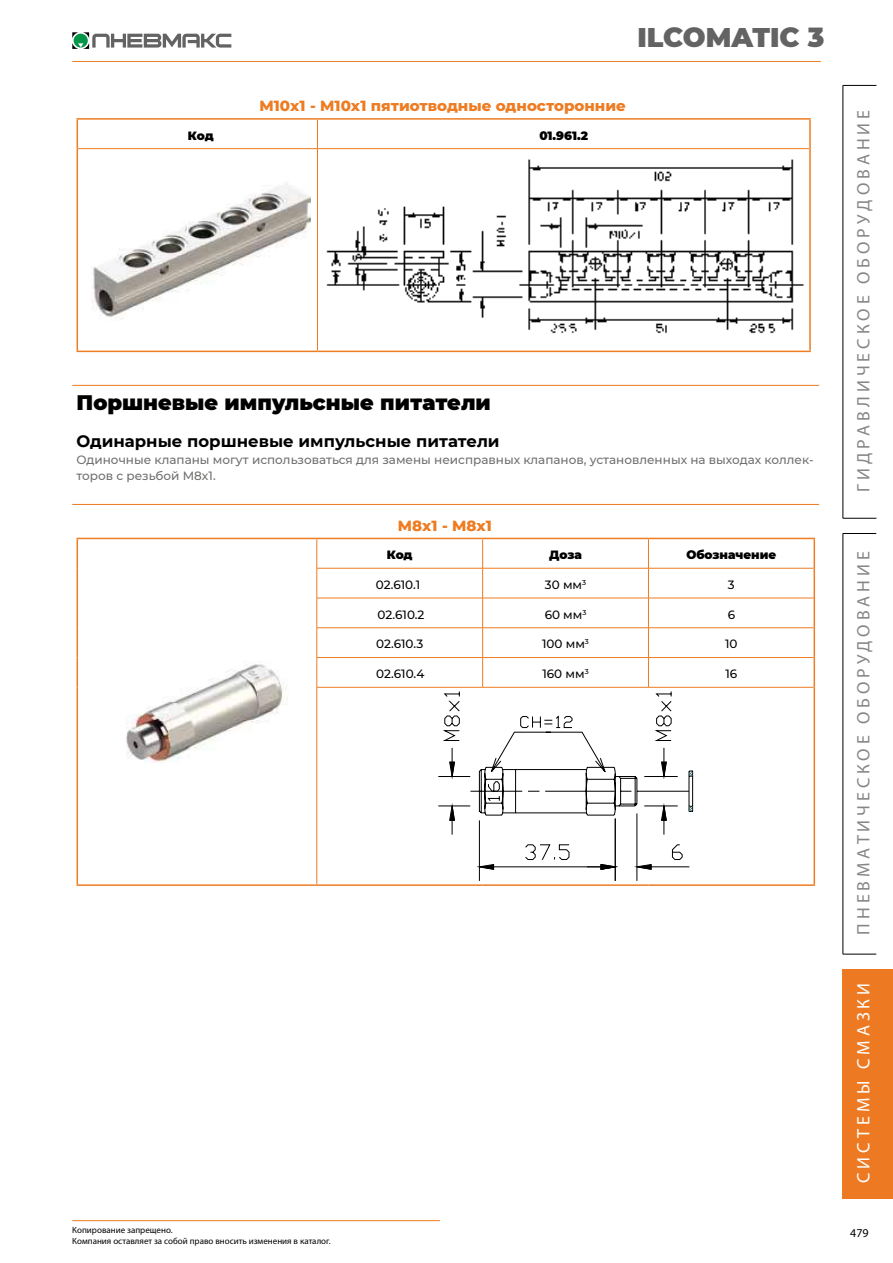
<style>
.page{position:relative;width:893px;height:1263px;background:#fff}
.page>*{position:absolute;margin:0;border:0;box-sizing:border-box;transform-origin:0 0}
.t1{font:900 27px "Montserrat";color:#626362}
.t2{font:900 21px "Montserrat";color:#000}
.t3{font:18px "Myriad Pro";letter-spacing:.22em;color:#868686}
.t4{font:18px "Myriad Pro";letter-spacing:.22em;color:#fff}
.t5{font:700 16.5px "Montserrat";color:#000}
.t6{font:800 15px "Montserrat";color:#ed7c22}
.t7{font:500 12px/16.5px "Montserrat";color:#6f6f6e}
.t8{font:500 12px "Montserrat";color:#000}
.t9{font:900 12px "Montserrat";color:#000}
.t10{font:12px "Myriad Pro";color:#000}
.t11{font:9px/10.8px "Myriad Pro";color:#000}
</style>
<div class="page">
<hr style="left:72px;top:61px;width:749px;height:1px;background:#ed7c22">
<hr style="left:72px;top:1220px;width:368px;height:1px;background:#ed7c22">
<hr style="left:843px;top:85px;width:33px;height:1px;background:#000">
<hr style="left:843px;top:86px;width:1px;height:432px;background:#000">
<hr style="left:843px;top:518px;width:33px;height:1px;background:#000">
<div style="left:843px;top:969px;width:50px;height:230px;background:#ed7a22"></div>
<hr style="left:843px;top:533px;width:33px;height:1px;background:#000">
<hr style="left:843px;top:534px;width:1px;height:420px;background:#000">
<hr style="left:843px;top:954px;width:33px;height:1px;background:#000">
<svg style="left:72px;top:32px;width:159px;height:17px"></svg>
<hr style="left:72px;top:385px;width:747px;height:1px;background:#ed7a22">
<hr style="left:72px;top:504px;width:747px;height:1px;background:#ed7a22">
<svg style="left:77px;top:120px;width:1px;height:29px"></svg>
<hr style="left:809px;top:120px;width:2px;height:29px;background:#ed7c22">
<hr style="left:77px;top:149px;width:1px;height:202px;background:#ed7c22">
<hr style="left:809px;top:149px;width:2px;height:202px;background:#ed7c22">
<hr style="left:77px;top:351px;width:240px;height:1px;background:#ed7c22">
<hr style="left:317px;top:351px;width:494px;height:1px;background:#ed7c22">
<hr style="left:78px;top:148px;width:239px;height:1px;background:#ed7c22">
<svg style="left:317px;top:120px;width:1px;height:28px"></svg>
<hr style="left:317px;top:148px;width:492px;height:1px;background:#ed7c22">
<hr style="left:317px;top:149px;width:1px;height:202px;background:#ed7c22">
<hr style="left:77px;top:118px;width:240px;height:2px;background:#ed7c22">
<hr style="left:317px;top:118px;width:494px;height:2px;background:#ed7c22">
<img style="left:91px;top:183px;width:219px;height:136px">
<svg style="left:77px;top:539px;width:1px;height:29px"></svg>
<hr style="left:77px;top:568px;width:1px;height:30px;background:#ed7c22">
<hr style="left:77px;top:598px;width:1px;height:30px;background:#ed7c22">
<svg style="left:77px;top:628px;width:1px;height:29px"></svg>
<hr style="left:77px;top:657px;width:1px;height:30px;background:#ed7c22">
<hr style="left:77px;top:687px;width:1px;height:197px;background:#ed7c22">
<hr style="left:77px;top:884px;width:240px;height:2px;background:#ed7c22">
<svg style="left:814px;top:539px;width:1px;height:29px"></svg>
<hr style="left:814px;top:568px;width:1px;height:30px;background:#ed7c22">
<hr style="left:814px;top:598px;width:1px;height:30px;background:#ed7c22">
<svg style="left:814px;top:628px;width:1px;height:29px"></svg>
<hr style="left:814px;top:657px;width:1px;height:30px;background:#ed7c22">
<hr style="left:814px;top:687px;width:1px;height:197px;background:#ed7c22">
<hr style="left:317px;top:884px;width:166px;height:2px;background:#ed7c22">
<hr style="left:483px;top:884px;width:165px;height:2px;background:#ed7c22">
<hr style="left:648px;top:884px;width:167px;height:2px;background:#ed7c22">
<svg style="left:317px;top:539px;width:1px;height:29px"></svg>
<svg style="left:482px;top:539px;width:1px;height:29px"></svg>
<svg style="left:648px;top:539px;width:1px;height:29px"></svg>
<hr style="left:317px;top:568px;width:166px;height:1px;background:#ed7c22">
<hr style="left:317px;top:568px;width:1px;height:30px;background:#ed7c22">
<hr style="left:483px;top:568px;width:165px;height:1px;background:#ed7c22">
<hr style="left:482px;top:568px;width:1px;height:30px;background:#ed7c22">
<hr style="left:648px;top:568px;width:166px;height:1px;background:#ed7c22">
<hr style="left:648px;top:568px;width:1px;height:30px;background:#ed7c22">
<hr style="left:317px;top:598px;width:166px;height:1px;background:#ed7c22">
<hr style="left:648px;top:598px;width:166px;height:1px;background:#ed7c22">
<hr style="left:317px;top:627px;width:166px;height:1px;background:#ed7c22">
<hr style="left:648px;top:627px;width:166px;height:1px;background:#ed7c22">
<hr style="left:317px;top:657px;width:166px;height:1px;background:#ed7c22">
<svg style="left:317px;top:598px;width:1px;height:89px"></svg>
<hr style="left:648px;top:657px;width:166px;height:1px;background:#ed7c22">
<hr style="left:317px;top:687px;width:166px;height:1px;background:#ed7c22">
<hr style="left:317px;top:687px;width:1px;height:197px;background:#ed7c22">
<hr style="left:648px;top:687px;width:166px;height:1px;background:#ed7c22">
<hr style="left:77px;top:538px;width:240px;height:1px;background:#ed7c22">
<hr style="left:317px;top:538px;width:166px;height:1px;background:#ed7c22">
<hr style="left:483px;top:538px;width:165px;height:1px;background:#ed7c22">
<hr style="left:648px;top:538px;width:167px;height:1px;background:#ed7c22">
<img style="left:126px;top:661px;width:162px;height:102px">
<svg style="left:438px;top:598px;width:255px;height:283px"></svg>
<img style="left:326px;top:159px;width:478px;height:175px">
<h1 class="t1" style="left:637px;top:17px;width:188px">ILCOMATIC 3</h1>
<p class="t6" style="left:260px;top:95px;width:368px">M10x1 - M10x1 пятиотводные односторонние</p>
<p class="t9" style="left:188px;top:126px;width:27px">Код</p>
<p class="t9" style="left:539px;top:126px;width:50px">01.961.2</p>
<h2 class="t2" style="left:77px;top:387px;width:416px">Поршневые импульсные питатели</h2>
<h3 class="t5" style="left:77px;top:430px;width:425px">Одинарные поршневые импульсные питатели</h3>
<p class="t7" style="left:77px;top:451px;width:739px">Одиночные клапаны могут использоваться для замены неисправных клапанов, установленных на выходах коллек&shy;торов с резьбой M8x1.</p>
<p class="t6" style="left:398px;top:514px;width:96px">M8x1 - M8x1</p>
<p class="t9" style="left:387px;top:546px;width:27px">Код</p>
<p class="t9" style="left:549px;top:546px;width:34px">Доза</p>
<p class="t9" style="left:686px;top:546px;width:92px">Обозначение</p>
<p class="t8" style="left:376px;top:576px;width:46px">02.610.1</p>
<p class="t8" style="left:545px;top:576px;width:43px">30 мм<sup>3</sup></p>
<p class="t8" style="left:728px;top:576px;width:8px">3</p>
<p class="t8" style="left:378px;top:606px;width:48px">02.610.2</p>
<p class="t8" style="left:545px;top:606px;width:43px">60 мм<sup>3</sup></p>
<p class="t8" style="left:728px;top:606px;width:9px">6</p>
<p class="t8" style="left:376px;top:636px;width:49px">02.610.3</p>
<p class="t8" style="left:542px;top:636px;width:48px">100 мм<sup>3</sup></p>
<p class="t8" style="left:725px;top:636px;width:14px">10</p>
<p class="t8" style="left:376px;top:666px;width:50px">02.610.4</p>
<p class="t8" style="left:542px;top:666px;width:48px">160 мм<sup>3</sup></p>
<p class="t8" style="left:725px;top:666px;width:13px">16</p>
<h3 class="t3" style="left:852px;top:492px;width:383px;rotate:-90deg">ГИДРАВЛИЧЕСКОЕ ОБОРУДОВАНИЕ</h3>
<h3 class="t3" style="left:852px;top:934px;width:385px;rotate:-90deg">ПНЕВМАТИЧЕСКОЕ ОБОРУДОВАНИЕ</h3>
<h3 class="t4" style="left:852px;top:1183px;width:202px;rotate:-90deg">СИСТЕМЫ СМАЗКИ</h3>
<p class="t11" style="left:72px;top:1225px;width:260px">Копирование запрещено.<br>Компания оставляет за собой право вносить изменения в каталог.</p>
<p class="t10" style="left:850px;top:1225px;width:20px">479</p>
</div>
